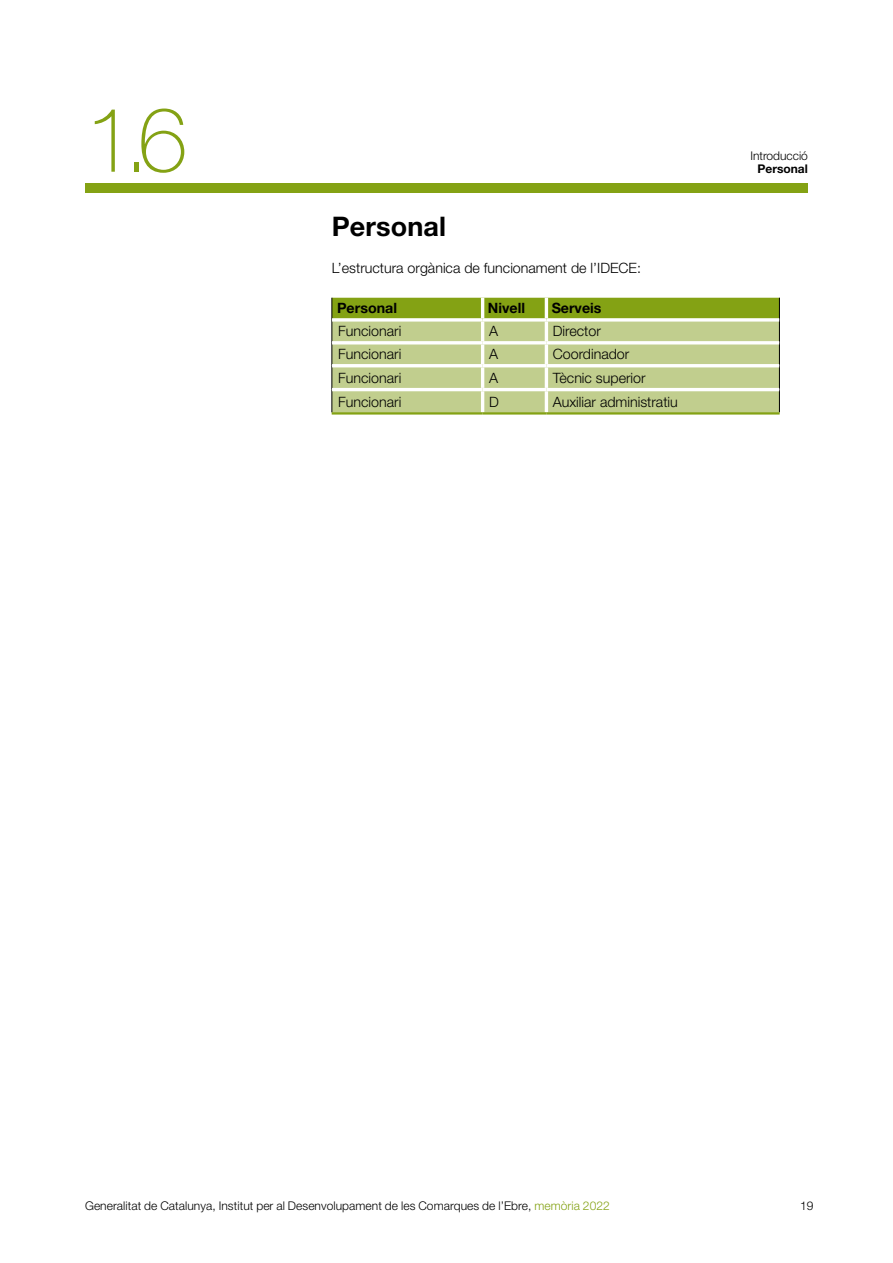
<style>
.page{position:relative;width:893px;height:1263px;background:#fff}
.page>*{position:absolute;margin:0;border:0;box-sizing:border-box;transform-origin:0 0}
.t1{font:100 90px "Helvetica Neue LT Std";color:#84a214}
.t2{font:700 27px "Helvetica Neue LT Std";letter-spacing:.005em;color:#000}
.t3{font:300 14.25px "Helvetica Neue LT Std";color:#000}
.t4{font:700 14.25px "Helvetica Neue LT Std";color:#000}
.t5{font:300 12px "Helvetica Neue LT Std";letter-spacing:.005em;color:#000}
.t6{font:700 12px "Helvetica Neue LT Std";color:#000}
.s1{color:#84a214}
</style>
<div class="page">
<div style="left:85px;top:184px;width:723px;height:9px;background:#84a214"></div>
<svg style="left:332px;top:298px;width:448px;height:114px;background:#b5c577"></svg>
<hr style="left:481px;top:298px;width:3px;height:20px;background:#fff">
<hr style="left:545px;top:298px;width:3px;height:20px;background:#fff">
<svg style="left:332px;top:318px;width:151px;height:4px"></svg>
<hr style="left:481px;top:322px;width:3px;height:19px;background:#fff">
<hr style="left:481px;top:344px;width:3px;height:20px;background:#fff">
<svg style="left:483px;top:318px;width:63px;height:4px"></svg>
<hr style="left:545px;top:322px;width:3px;height:19px;background:#fff">
<hr style="left:545px;top:344px;width:3px;height:20px;background:#fff">
<svg style="left:546px;top:318px;width:233px;height:4px"></svg>
<hr style="left:481px;top:367px;width:3px;height:21px;background:#fff">
<hr style="left:481px;top:391px;width:3px;height:21px;background:#fff">
<hr style="left:545px;top:367px;width:3px;height:21px;background:#fff">
<hr style="left:545px;top:391px;width:3px;height:21px;background:#fff">
<hr style="left:332px;top:412px;width:151px;height:3px;background:#84a214">
<hr style="left:483px;top:412px;width:63px;height:3px;background:#84a214">
<hr style="left:546px;top:412px;width:234px;height:3px;background:#84a214">
<hr style="left:332px;top:341px;width:151px;height:3px;background:#fff">
<hr style="left:483px;top:341px;width:63px;height:3px;background:#fff">
<hr style="left:546px;top:341px;width:233px;height:3px;background:#fff">
<hr style="left:332px;top:364px;width:151px;height:3px;background:#fff">
<hr style="left:483px;top:364px;width:63px;height:3px;background:#fff">
<hr style="left:546px;top:364px;width:233px;height:3px;background:#fff">
<hr style="left:332px;top:388px;width:151px;height:3px;background:#fff">
<hr style="left:483px;top:388px;width:63px;height:3px;background:#fff">
<hr style="left:546px;top:388px;width:233px;height:3px;background:#fff">
<h1 class="t1" style="left:85px;top:88px;width:104px">1.6</h1>
<h2 class="t2" style="left:332px;top:210px;width:116px">Personal</h2>
<p class="t3" style="left:332px;top:259px;width:311px">L’estructura orgànica de funcionament de l’IDECE:</p>
<p class="t4" style="left:337px;top:299px;width:61px">Personal</p>
<p class="t4" style="left:488px;top:299px;width:39px">Nivell</p>
<p class="t4" style="left:552px;top:299px;width:51px">Serveis</p>
<p class="t3" style="left:338px;top:323px;width:65px">Funcionari</p>
<p class="t3" style="left:489px;top:323px;width:10px">A</p>
<p class="t3" style="left:553px;top:323px;width:50px">Director</p>
<p class="t3" style="left:338px;top:346px;width:65px">Funcionari</p>
<p class="t3" style="left:489px;top:346px;width:10px">A</p>
<p class="t3" style="left:553px;top:346px;width:78px">Coordinador</p>
<p class="t3" style="left:338px;top:369px;width:65px">Funcionari</p>
<p class="t3" style="left:489px;top:369px;width:10px">A</p>
<p class="t3" style="left:553px;top:369px;width:94px">Tècnic superior</p>
<p class="t3" style="left:338px;top:393px;width:65px">Funcionari</p>
<p class="t3" style="left:489px;top:393px;width:11px">D</p>
<p class="t3" style="left:553px;top:393px;width:127px">Auxiliar administratiu</p>
<p class="t5" style="left:750px;top:148px;width:59px">Introducció</p>
<p class="t6" style="left:757px;top:162px;width:52px">Personal</p>
<p class="t5" style="left:85px;top:1198px;width:526px">Generalitat de Catalunya, Institut per al Desenvolupament de les Comarques de l’Ebre, <span class="s1">memòria 2022</span></p>
<p class="t5" style="left:800px;top:1198px;width:15px">19</p>
</div>
